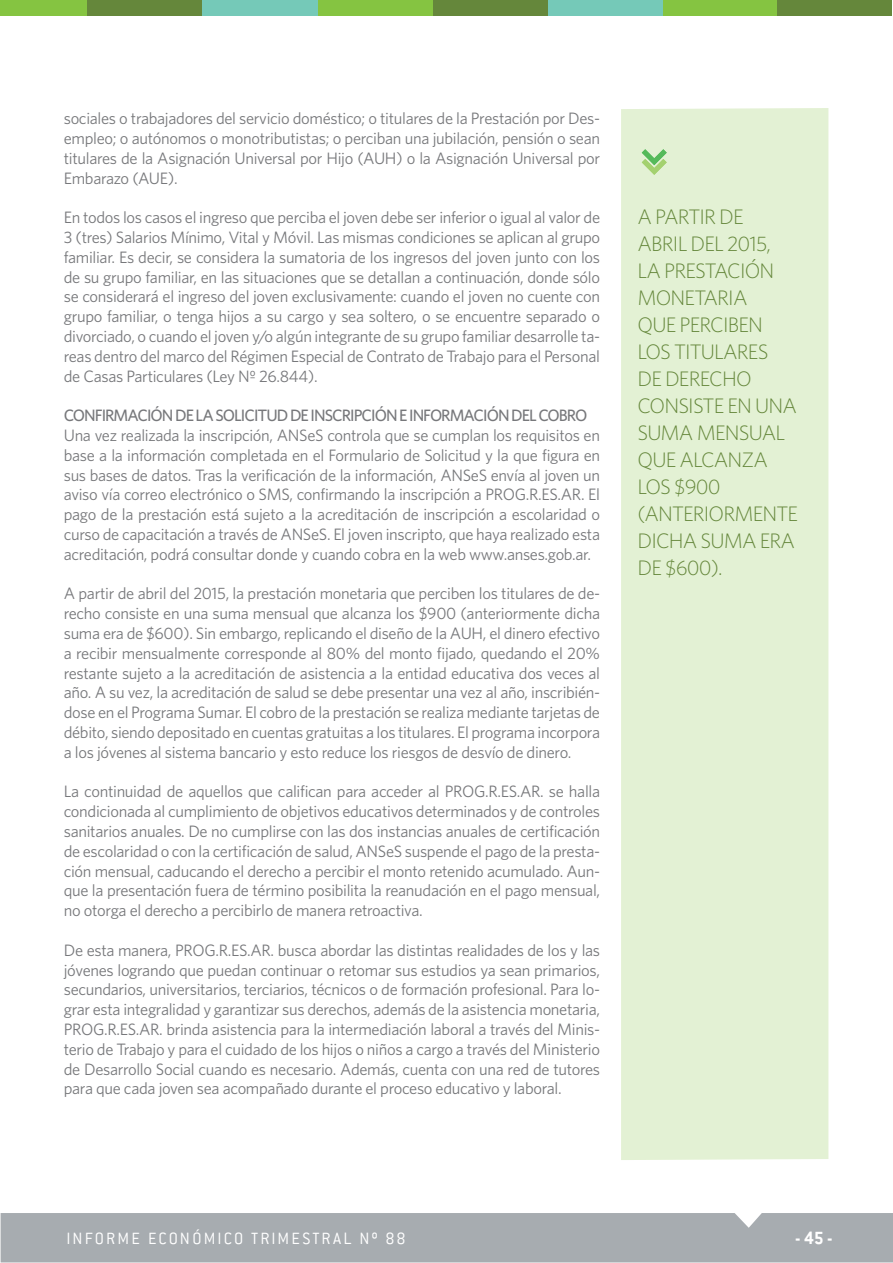
<style>
.page{position:relative;width:893px;height:1263px;background:#fff}
.page>*{position:absolute;margin:0;border:0;box-sizing:border-box;transform-origin:0 0}
.t1{font:300 21px/27px "Whitney";letter-spacing:-.04em;color:#65873b}
.t2{font:700 19.5px "Conduit ITC";color:#fff}
.t3{font:300 18px "Conduit ITC";letter-spacing:.115em;color:#fff}
.t4{font:16.5px/19.8px "Whitney";letter-spacing:-.02em;color:#77787b;text-align:justify}
.t5{font:500 16.5px "Whitney";letter-spacing:-.06em;color:#77787b}
</style>
<div class="page">
<div style="left:1px;top:1213px;width:892px;height:49px;background:#a7acb0"></div>
<div style="left:777px;top:1px;width:115px;height:15px;background:#65873b"></div>
<div style="left:662px;top:1px;width:115px;height:15px;background:#85c441"></div>
<div style="left:548px;top:1px;width:114px;height:15px;background:#75c9b8"></div>
<div style="left:433px;top:1px;width:115px;height:15px;background:#65873b"></div>
<div style="left:318px;top:1px;width:115px;height:15px;background:#85c441"></div>
<div style="left:87px;top:1px;width:115px;height:15px;background:#65873b"></div>
<div style="left:0;top:1px;width:87px;height:15px;background:#85c441"></div>
<div style="left:202px;top:1px;width:116px;height:15px;background:#75c9b8"></div>
<div style="left:621px;top:108px;width:207px;height:1052px;background:#e3f1d4"></div>
<svg style="left:642px;top:149px;width:25px;height:26px"></svg>
<p class="t4" style="left:64px;top:108px;width:538px">sociales o trabajadores del servicio doméstico; o titulares de la Prestación por Des&shy;empleo; o autónomos o monotributistas; o perciban una jubilación, pensión o sean titulares de la Asignación Universal por Hijo (AUH) o la Asignación Universal por Embarazo (AUE).</p>
<p class="t4" style="left:64px;top:207px;width:538px">En todos los casos el ingreso que perciba el joven debe ser inferior o igual al valor de 3 (tres) Salarios Mínimo, Vital y Móvil. Las mismas condiciones se aplican al grupo familiar. Es decir, se considera la sumatoria de los ingresos del joven junto con los de su grupo familiar, en las situaciones que se detallan a continuación, donde sólo se considerará el ingreso del joven exclusivamente: cuando el joven no cuente con grupo familiar, o tenga hijos a su cargo y sea soltero, o se encuentre separado o divorciado, o cuando el joven y/o algún integrante de su grupo familiar desarrolle ta&shy;reas dentro del marco del Régimen Especial de Contrato de Trabajo para el Personal de Casas Particulares (Ley Nº 26.844).</p>
<p class="t5" style="left:64px;top:405px;width:525px">CONFIRMACIÓN DE LA SOLICITUD DE INSCRIPCIÓN E INFORMACIÓN DEL COBRO</p>
<p class="t4" style="left:64px;top:425px;width:538px">Una vez realizada la inscripción, ANSeS controla que se cumplan los requisitos en base a la información completada en el Formulario de Solicitud y la que figura en sus bases de datos. Tras la verificación de la información, ANSeS envía al joven un aviso vía correo electrónico o SMS, confirmando la inscripción a PROG.R.ES.AR. El pago de la prestación está sujeto a la acreditación de inscripción a escolaridad o curso de capacitación a través de ANSeS. El joven inscripto, que haya realizado esta acreditación, podrá consultar donde y cuando cobra en la web www.anses.gob.ar.</p>
<p class="t4" style="left:64px;top:583px;width:538px">A partir de abril del 2015, la prestación monetaria que perciben los titulares de de&shy;recho consiste en una suma mensual que alcanza los $900 (anteriormente dicha suma era de $600). Sin embargo, replicando el diseño de la AUH, el dinero efectivo a recibir mensualmente corresponde al 80% del monto fijado, quedando el 20% restante sujeto a la acreditación de asistencia a la entidad educativa dos veces al año. A su vez, la acreditación de salud se debe presentar una vez al año, inscribién&shy;dose en el Programa Sumar. El cobro de la prestación se realiza mediante tarjetas de débito, siendo depositado en cuentas gratuitas a los titulares. El programa incorpora a los jóvenes al sistema bancario y esto reduce los riesgos de desvío de dinero.</p>
<p class="t4" style="left:64px;top:781px;width:538px">La continuidad de aquellos que califican para acceder al PROG.R.ES.AR. se halla condicionada al cumplimiento de objetivos educativos determinados y de controles sanitarios anuales. De no cumplirse con las dos instancias anuales de certificación de escolaridad o con la certificación de salud, ANSeS suspende el pago de la presta&shy;ción mensual, caducando el derecho a percibir el monto retenido acumulado. Aun&shy;que la presentación fuera de término posibilita la reanudación en el pago mensual, no otorga el derecho a percibirlo de manera retroactiva.</p>
<p class="t4" style="left:64px;top:940px;width:538px">De esta manera, PROG.R.ES.AR. busca abordar las distintas realidades de los y las jóvenes logrando que puedan continuar o retomar sus estudios ya sean primarios, secundarios, universitarios, terciarios, técnicos o de formación profesional. Para lo&shy;grar esta integralidad y garantizar sus derechos, además de la asistencia monetaria, PROG.R.ES.AR. brinda asistencia para la intermediación laboral a través del Minis&shy;terio de Trabajo y para el cuidado de los hijos o niños a cargo a través del Ministerio de Desarrollo Social cuando es necesario. Además, cuenta con una red de tutores para que cada joven sea acompañado durante el proceso educativo y laboral.</p>
<p class="t1" style="left:637px;top:202px;width:162px">A PARTIR DE<br>ABRIL DEL 2015,<br>LA PRESTACIÓN<br>MONETARIA<br>QUE PERCIBEN<br>LOS TITULARES<br>DE DERECHO<br>CONSISTE EN UNA<br>SUMA MENSUAL<br>QUE ALCANZA<br>LOS $900 (ANTERIORMENTE<br>DICHA SUMA ERA<br>DE $600).</p>
<p class="t3" style="left:66px;top:1228px;width:341px">INFORME ECONÓMICO TRIMESTRAL Nº 88</p>
<p class="t2" style="left:795px;top:1227px;width:39px">- 45 -</p>
</div>
